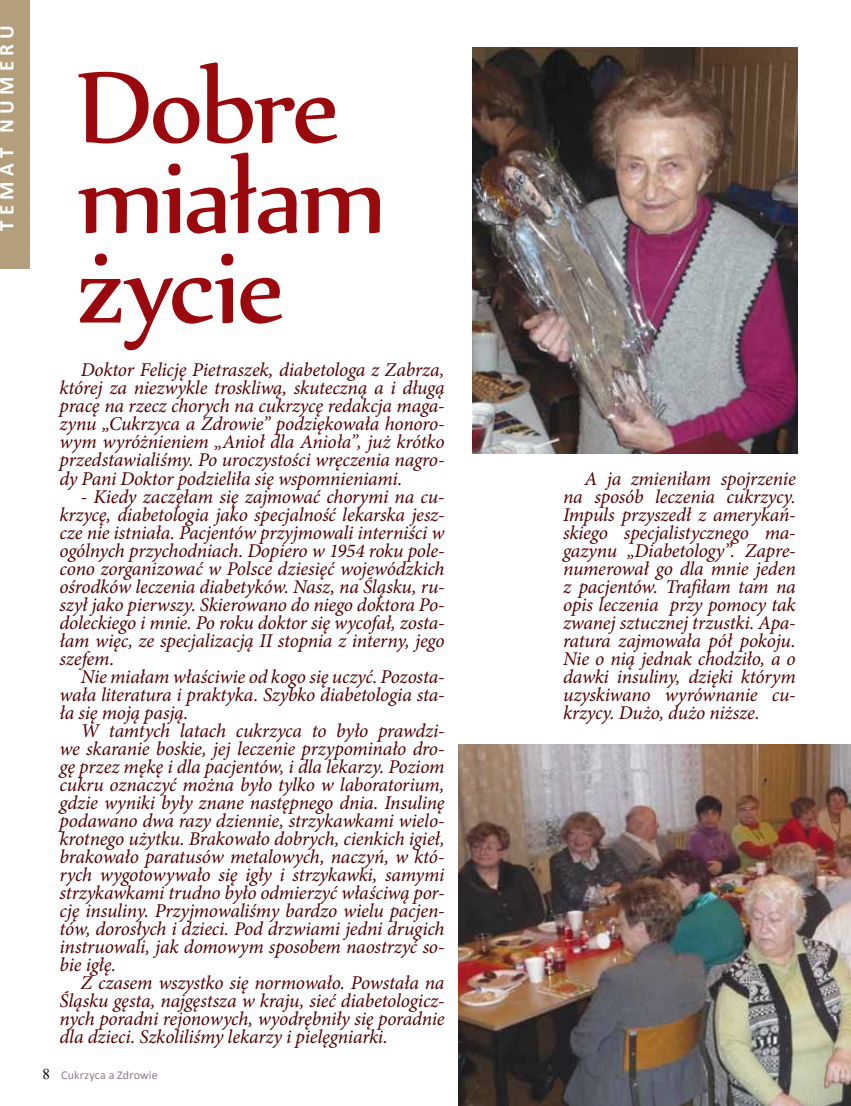
<style>
.page{position:relative;width:851px;height:1106px;background:#fff}
.page>*{position:absolute;margin:0;border:0;box-sizing:border-box;transform-origin:0 0}
.t1{font:121.5px/90px "Nyala";letter-spacing:-.03em;color:#9a090d}
.t2{font:700 21px "Calibri";color:#fff}
.t3{font:italic 19.5px/18px "Minion Pro";letter-spacing:-.015em;color:#540000;text-align:justify}
.t4{font:15px "Times New Roman";color:#000}
.t5{font:12px "Calibri";letter-spacing:.01em;color:#8b7c8a}
</style>
<div class="page">
<div style="left:0;top:0;width:30px;height:268px;background:#b49f7d"></div>
<img style="left:472px;top:47px;width:325px;height:406px">
<img style="left:458px;top:744px;width:392px;height:362px">
<p class="t2" style="left:-7px;top:230px;width:207px;rotate:-90deg">T E M A T N U M E R U</p>
<h1 class="t1" style="left:77px;top:59px;width:312px">Dobre miałam życie</h1>
<p class="t3" style="left:60px;top:361px;width:386px;text-indent:21px">Doktor Felicję Pietraszek, diabetologa z Zabrza, której za niezwykle troskliwą, skuteczną a i długą pracę na rzecz chorych na cukrzycę redakcja maga&shy;zynu „Cukrzyca a Zdrowie” podziękowała honoro&shy;wym wyróżnieniem „Anioł dla Anioła”, już krótko przedstawialiśmy. Po uroczystości wręczenia nagro&shy;dy Pani Doktor podzieliła się wspomnieniami.</p>
<p class="t3" style="left:60px;top:487px;width:386px;text-indent:21px">- Kiedy zaczęłam się zajmować chorymi na cu&shy;krzycę, diabetologia jako specjalność lekarska jesz&shy;cze nie istniała. Pacjentów przyjmowali interniści w ogólnych przychodniach. Dopiero w 1954 roku pole&shy;cono zorganizować w Polsce dziesięć wojewódzkich ośrodków leczenia diabetyków. Nasz, na Śląsku, ru&shy;szył jako pierwszy. Skierowano do niego doktora Po&shy;doleckiego i mnie. Po roku doktor się wycofał, zosta&shy;łam więc, ze specjalizacją II stopnia z interny, jego szefem.</p>
<p class="t3" style="left:60px;top:667px;width:386px;text-indent:21px">Nie miałam właściwie od kogo się uczyć. Pozosta&shy;wała literatura i praktyka. Szybko diabetologia sta&shy;ła się moją pasją.</p>
<p class="t3" style="left:60px;top:721px;width:386px;text-indent:21px">W tamtych latach cukrzyca to było prawdzi&shy;we skaranie boskie, jej leczenie przypominało dro&shy;gę przez mękę i dla pacjentów, i dla lekarzy. Poziom cukru oznaczyć można było tylko w laboratorium, gdzie wyniki były znane następnego dnia. Insulinę podawano dwa razy dziennie, strzykawkami wielo&shy;krotnego użytku. Brakowało dobrych, cienkich igieł, brakowało paratusów metalowych, naczyń, w któ&shy;rych wygotowywało się igły i strzykawki, samymi strzykawkami trudno było odmierzyć właściwą por&shy;cję insuliny. Przyjmowaliśmy bardzo wielu pacjen&shy;tów, dorosłych i dzieci. Pod drzwiami jedni drugich instruowali, jak domowym sposobem naostrzyć so&shy;bie igłę.</p>
<p class="t3" style="left:60px;top:973px;width:386px;text-indent:21px">Z czasem wszystko się normowało. Powstała na Śląsku gęsta, najgęstsza w kraju, sieć diabetologicz&shy;nych poradni rejonowych, wyodrębniły się poradnie dla dzieci. Szkoliliśmy lekarzy i pielęgniarki.</p>
<p class="t4" style="left:43px;top:1063px;width:9px">8</p>
<p class="t5" style="left:61px;top:1067px;width:98px">Cukrzyca a Zdrowie</p>
<p class="t3" style="left:563px;top:469px;width:234px;text-indent:21px">A ja zmieniłam spojrzenie na sposób leczenia cukrzycy.<br>Impuls przyszedł z amerykań&shy;skiego specjalistycznego ma&shy;gazynu „Diabetology”. Zapre&shy;numerował go dla mnie jeden z pacjentów. Trafiłam tam na opis leczenia przy pomocy tak zwanej sztucznej trzustki. Apa&shy;ratura zajmowała pół pokoju.<br>Nie o nią jednak chodziło, a o dawki insuliny, dzięki którym uzyskiwano wyrównanie cu&shy;krzycy. Dużo, dużo niższe.</p>
</div>
